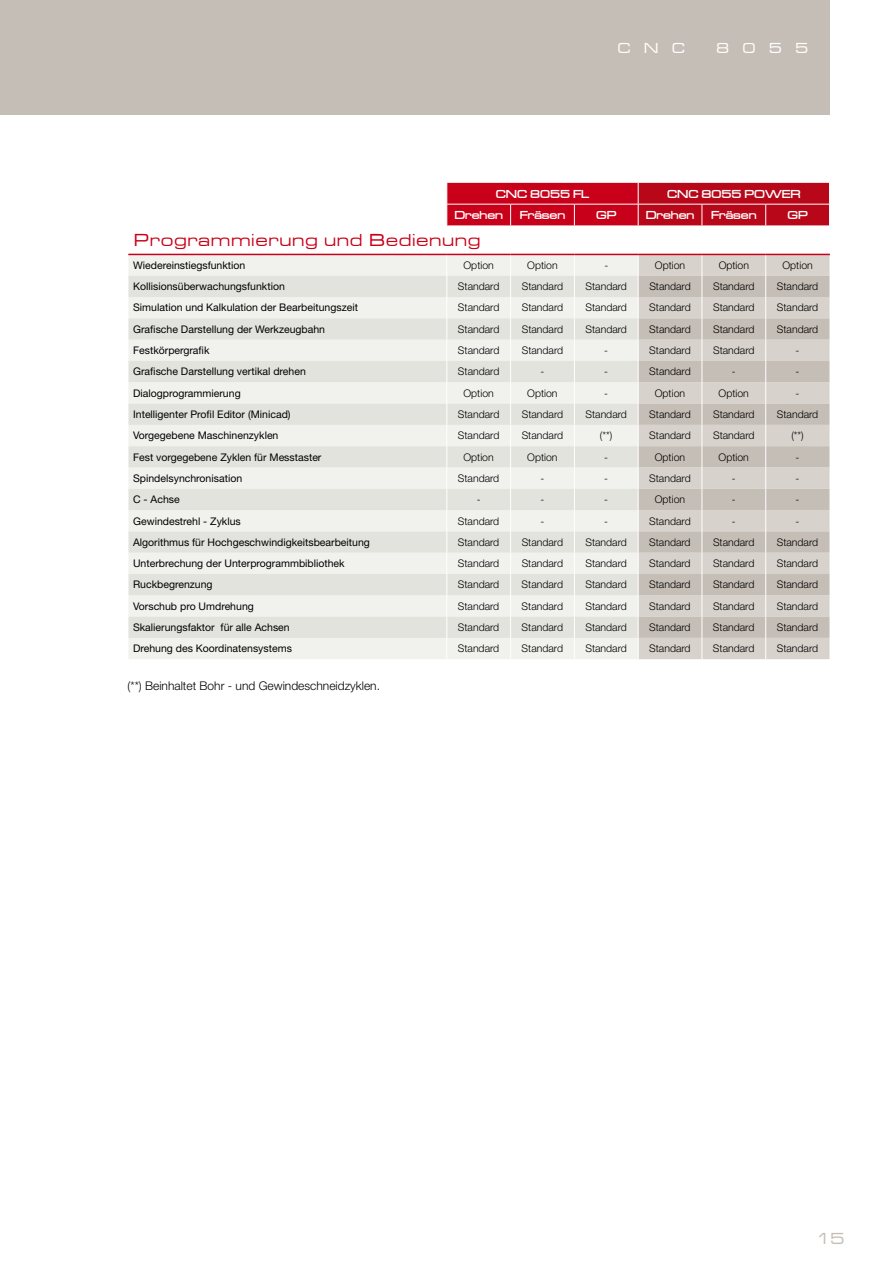
<style>
.page{position:relative;width:893px;height:1263px;background:#fff}
.page>*{position:absolute;margin:0;border:0;box-sizing:border-box;transform-origin:0 0}
.t1{font:500 18px "Microgramma D";letter-spacing:.07em;color:#c90019}
.t2{font:500 16.5px "Microgramma D";color:#c5beb6}
.t3{font:500 15px "Microgramma D";letter-spacing:.925em;color:#fff}
.t4{font:700 12px "Microgramma D";color:#fff}
.t5{font:300 12px "Helvetica Neue LT Std";color:#000}
.t6{font:300 10.5px "Helvetica Neue LT Std";color:#000}
.t7{font:10.5px "Helvetica Neue LT Std";color:#000}
</style>
<div class="page">
<div style="left:0;top:0;width:829px;height:115px;background:#c5beb6"></div>
<div style="left:129px;top:255px;width:317px;height:404px;background:#f1f1ee"></div>
<svg style="left:129px;top:276px;width:317px;height:362px;background:#e9e9e5"></svg>
<svg style="left:128px;top:253px;width:1px;height:385px"></svg>
<svg style="left:446px;top:183px;width:384px;height:476px;background:#dcc9c6"></svg>
<hr style="left:128px;top:254px;width:319px;height:1px;background:#c90019">
<hr style="left:447px;top:254px;width:64px;height:1px;background:#c90019">
<hr style="left:511px;top:254px;width:63px;height:1px;background:#c90019">
<hr style="left:574px;top:254px;width:64px;height:1px;background:#c90019">
<hr style="left:638px;top:254px;width:64px;height:1px;background:#c90019">
<hr style="left:702px;top:254px;width:64px;height:1px;background:#c90019">
<hr style="left:766px;top:254px;width:64px;height:1px;background:#c90019">
<h3 class="t3" style="left:618px;top:39px;width:69px">CNC</h3>
<h3 class="t3" style="left:716px;top:39px;width:93px">8055</h3>
<p class="t4" style="left:496px;top:186px;width:95px">CNC 8055 FL</p>
<p class="t4" style="left:667px;top:186px;width:135px">CNC 8055 POWER</p>
<p class="t4" style="left:454px;top:207px;width:50px">Drehen</p>
<p class="t4" style="left:520px;top:207px;width:47px">Fräsen</p>
<p class="t4" style="left:596px;top:207px;width:22px">GP</p>
<p class="t4" style="left:646px;top:207px;width:50px">Drehen</p>
<p class="t4" style="left:711px;top:207px;width:47px">Fräsen</p>
<p class="t4" style="left:787px;top:207px;width:22px">GP</p>
<h1 class="t1" style="left:134px;top:228px;width:347px">Programmierung und Bedienung</h1>
<p class="t7" style="left:133px;top:259px;width:114px">Wiedereinstiegsfunktion</p>
<p class="t6" style="left:464px;top:259px;width:32px">Option</p>
<p class="t6" style="left:527px;top:259px;width:32px">Option</p>
<p class="t6" style="left:604px;top:259px;width:5px">-</p>
<p class="t6" style="left:655px;top:259px;width:32px">Option</p>
<p class="t6" style="left:719px;top:259px;width:32px">Option</p>
<p class="t6" style="left:782px;top:259px;width:32px">Option</p>
<p class="t7" style="left:133px;top:280px;width:153px">Kollisionsüberwachungsfunktion</p>
<p class="t6" style="left:458px;top:280px;width:43px">Standard</p>
<p class="t6" style="left:522px;top:280px;width:43px">Standard</p>
<p class="t6" style="left:586px;top:280px;width:43px">Standard</p>
<p class="t6" style="left:649px;top:280px;width:43px">Standard</p>
<p class="t6" style="left:713px;top:280px;width:43px">Standard</p>
<p class="t6" style="left:777px;top:280px;width:43px">Standard</p>
<p class="t7" style="left:133px;top:301px;width:226px">Simulation und Kalkulation der Bearbeitungszeit</p>
<p class="t6" style="left:458px;top:301px;width:43px">Standard</p>
<p class="t6" style="left:522px;top:301px;width:43px">Standard</p>
<p class="t6" style="left:585px;top:301px;width:43px">Standard</p>
<p class="t6" style="left:649px;top:301px;width:43px">Standard</p>
<p class="t6" style="left:713px;top:301px;width:43px">Standard</p>
<p class="t6" style="left:777px;top:301px;width:43px">Standard</p>
<p class="t7" style="left:133px;top:323px;width:193px">Grafische Darstellung der Werkzeugbahn</p>
<p class="t6" style="left:458px;top:323px;width:43px">Standard</p>
<p class="t6" style="left:522px;top:323px;width:43px">Standard</p>
<p class="t6" style="left:585px;top:323px;width:43px">Standard</p>
<p class="t6" style="left:649px;top:323px;width:43px">Standard</p>
<p class="t6" style="left:713px;top:323px;width:43px">Standard</p>
<p class="t6" style="left:777px;top:323px;width:43px">Standard</p>
<p class="t7" style="left:133px;top:344px;width:78px">Festkörpergrafik</p>
<p class="t6" style="left:458px;top:344px;width:43px">Standard</p>
<p class="t6" style="left:522px;top:344px;width:43px">Standard</p>
<p class="t6" style="left:604px;top:344px;width:5px">-</p>
<p class="t6" style="left:649px;top:344px;width:43px">Standard</p>
<p class="t6" style="left:713px;top:344px;width:43px">Standard</p>
<p class="t6" style="left:796px;top:344px;width:5px">-</p>
<p class="t7" style="left:133px;top:365px;width:174px">Grafische Darstellung vertikal drehen</p>
<p class="t6" style="left:458px;top:365px;width:43px">Standard</p>
<p class="t6" style="left:540px;top:365px;width:5px">-</p>
<p class="t6" style="left:604px;top:365px;width:5px">-</p>
<p class="t6" style="left:649px;top:365px;width:43px">Standard</p>
<p class="t6" style="left:732px;top:365px;width:5px">-</p>
<p class="t6" style="left:796px;top:365px;width:5px">-</p>
<p class="t7" style="left:133px;top:387px;width:109px">Dialogprogrammierung</p>
<p class="t6" style="left:463px;top:386px;width:32px">Option</p>
<p class="t6" style="left:527px;top:386px;width:32px">Option</p>
<p class="t6" style="left:604px;top:386px;width:5px">-</p>
<p class="t6" style="left:655px;top:386px;width:32px">Option</p>
<p class="t6" style="left:719px;top:386px;width:32px">Option</p>
<p class="t6" style="left:796px;top:386px;width:5px">-</p>
<p class="t7" style="left:133px;top:408px;width:159px">Intelligenter Profil Editor (Minicad)</p>
<p class="t6" style="left:458px;top:408px;width:43px">Standard</p>
<p class="t6" style="left:522px;top:408px;width:43px">Standard</p>
<p class="t6" style="left:585px;top:408px;width:43px">Standard</p>
<p class="t6" style="left:649px;top:408px;width:43px">Standard</p>
<p class="t6" style="left:713px;top:408px;width:43px">Standard</p>
<p class="t6" style="left:777px;top:408px;width:43px">Standard</p>
<p class="t7" style="left:133px;top:429px;width:147px">Vorgegebene Maschinenzyklen</p>
<p class="t6" style="left:458px;top:429px;width:43px">Standard</p>
<p class="t6" style="left:522px;top:429px;width:43px">Standard</p>
<p class="t6" style="left:600px;top:429px;width:14px">(**)</p>
<p class="t6" style="left:649px;top:429px;width:43px">Standard</p>
<p class="t6" style="left:713px;top:429px;width:43px">Standard</p>
<p class="t6" style="left:791px;top:429px;width:14px">(**)</p>
<p class="t7" style="left:133px;top:451px;width:190px">Fest vorgegebene Zyklen für Messtaster</p>
<p class="t6" style="left:463px;top:450px;width:32px">Option</p>
<p class="t6" style="left:527px;top:450px;width:32px">Option</p>
<p class="t6" style="left:604px;top:450px;width:5px">-</p>
<p class="t6" style="left:655px;top:450px;width:32px">Option</p>
<p class="t6" style="left:719px;top:450px;width:32px">Option</p>
<p class="t6" style="left:796px;top:450px;width:5px">-</p>
<p class="t7" style="left:133px;top:472px;width:111px">Spindelsynchronisation</p>
<p class="t6" style="left:458px;top:472px;width:43px">Standard</p>
<p class="t6" style="left:540px;top:472px;width:5px">-</p>
<p class="t6" style="left:604px;top:472px;width:5px">-</p>
<p class="t6" style="left:649px;top:472px;width:43px">Standard</p>
<p class="t6" style="left:732px;top:472px;width:5px">-</p>
<p class="t6" style="left:796px;top:472px;width:5px">-</p>
<p class="t7" style="left:133px;top:493px;width:48px">C - Achse</p>
<p class="t6" style="left:477px;top:493px;width:5px">-</p>
<p class="t6" style="left:540px;top:493px;width:5px">-</p>
<p class="t6" style="left:604px;top:493px;width:5px">-</p>
<p class="t6" style="left:655px;top:493px;width:32px">Option</p>
<p class="t6" style="left:732px;top:493px;width:5px">-</p>
<p class="t6" style="left:796px;top:493px;width:5px">-</p>
<p class="t7" style="left:133px;top:514px;width:109px">Gewindestrehl - Zyklus</p>
<p class="t6" style="left:458px;top:514px;width:43px">Standard</p>
<p class="t6" style="left:540px;top:514px;width:5px">-</p>
<p class="t6" style="left:604px;top:514px;width:5px">-</p>
<p class="t6" style="left:649px;top:514px;width:43px">Standard</p>
<p class="t6" style="left:732px;top:514px;width:5px">-</p>
<p class="t6" style="left:796px;top:514px;width:5px">-</p>
<p class="t7" style="left:133px;top:536px;width:238px">Algorithmus für Hochgeschwindigkeitsbearbeitung</p>
<p class="t6" style="left:458px;top:536px;width:43px">Standard</p>
<p class="t6" style="left:522px;top:536px;width:43px">Standard</p>
<p class="t6" style="left:585px;top:536px;width:43px">Standard</p>
<p class="t6" style="left:649px;top:536px;width:43px">Standard</p>
<p class="t6" style="left:713px;top:536px;width:43px">Standard</p>
<p class="t6" style="left:777px;top:536px;width:43px">Standard</p>
<p class="t7" style="left:133px;top:557px;width:213px">Unterbrechung der Unterprogrammbibliothek</p>
<p class="t6" style="left:458px;top:557px;width:43px">Standard</p>
<p class="t6" style="left:522px;top:557px;width:43px">Standard</p>
<p class="t6" style="left:585px;top:557px;width:43px">Standard</p>
<p class="t6" style="left:649px;top:557px;width:43px">Standard</p>
<p class="t6" style="left:713px;top:557px;width:43px">Standard</p>
<p class="t6" style="left:777px;top:557px;width:43px">Standard</p>
<p class="t7" style="left:133px;top:578px;width:81px">Ruckbegrenzung</p>
<p class="t6" style="left:458px;top:578px;width:43px">Standard</p>
<p class="t6" style="left:522px;top:578px;width:43px">Standard</p>
<p class="t6" style="left:585px;top:578px;width:43px">Standard</p>
<p class="t6" style="left:649px;top:578px;width:43px">Standard</p>
<p class="t6" style="left:713px;top:578px;width:43px">Standard</p>
<p class="t6" style="left:777px;top:578px;width:43px">Standard</p>
<p class="t7" style="left:133px;top:600px;width:122px">Vorschub pro Umdrehung</p>
<p class="t6" style="left:458px;top:600px;width:43px">Standard</p>
<p class="t6" style="left:522px;top:600px;width:43px">Standard</p>
<p class="t6" style="left:585px;top:600px;width:43px">Standard</p>
<p class="t6" style="left:649px;top:600px;width:43px">Standard</p>
<p class="t6" style="left:713px;top:600px;width:43px">Standard</p>
<p class="t6" style="left:777px;top:600px;width:43px">Standard</p>
<p class="t7" style="left:133px;top:621px;width:158px">Skalierungsfaktor für alle Achsen</p>
<p class="t6" style="left:458px;top:621px;width:43px">Standard</p>
<p class="t6" style="left:522px;top:621px;width:43px">Standard</p>
<p class="t6" style="left:585px;top:621px;width:43px">Standard</p>
<p class="t6" style="left:649px;top:621px;width:43px">Standard</p>
<p class="t6" style="left:713px;top:621px;width:43px">Standard</p>
<p class="t6" style="left:777px;top:621px;width:43px">Standard</p>
<p class="t7" style="left:133px;top:642px;width:160px">Drehung des Koordinatensystems</p>
<p class="t6" style="left:458px;top:642px;width:43px">Standard</p>
<p class="t6" style="left:522px;top:642px;width:43px">Standard</p>
<p class="t6" style="left:585px;top:642px;width:43px">Standard</p>
<p class="t6" style="left:649px;top:642px;width:43px">Standard</p>
<p class="t6" style="left:713px;top:642px;width:43px">Standard</p>
<p class="t6" style="left:777px;top:642px;width:43px">Standard</p>
<p class="t5" style="left:128px;top:679px;width:254px">(**) Beinhaltet Bohr - und Gewindeschneidzyklen.</p>
<h2 class="t2" style="left:817px;top:1228px;width:29px">15</h2>
</div>
